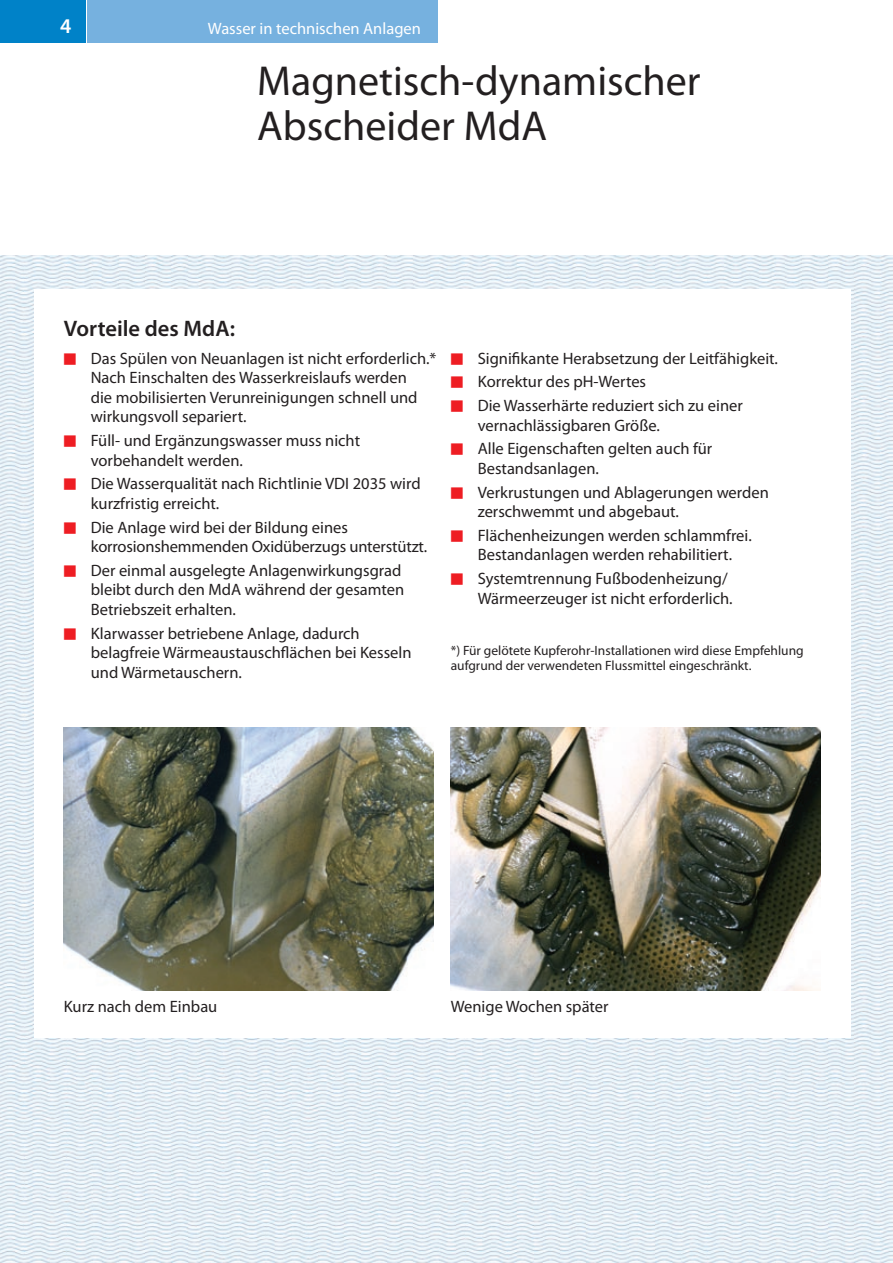
<style>
.page{position:relative;width:893px;height:1263px;background:#fff}
.page>*{position:absolute;margin:0;border:0;box-sizing:border-box;transform-origin:0 0}
.t1{font:42px/45px "Myriad Pro";color:#231f20}
.t2{font:600 22.5px "Myriad Pro";color:#231f20}
.t3{font:600 21px "Myriad Pro";color:#fff}
.t4{font:16.5px/19.5px "Myriad Pro";color:#231f20}
.t5{font:16.5px "Myriad Pro";color:#fff}
.t6{font:13.5px/15px "Myriad Pro";color:#231f20}
.s1{font-family:"Newspaper Pi";color:#ee1d23}
</style>
<div class="page">
<img style="left:0;top:255px;width:893px;height:1008px">
<div style="left:0;top:0;width:85px;height:43px;background:#0082c8"></div>
<div style="left:87px;top:0;width:351px;height:43px;background:#76b1df"></div>
<div style="left:34px;top:289px;width:816px;height:748px;background:#fff"></div>
<img style="left:64px;top:727px;width:370px;height:264px">
<img style="left:451px;top:727px;width:370px;height:264px">
<p class="t3" style="left:60px;top:12px;width:13px">4</p>
<p class="t5" style="left:208px;top:18px;width:215px">Wasser in technischen Anlagen</p>
<h1 class="t1" style="left:257px;top:58px;width:445px">Magnetisch-dynamischer<br>Abscheider MdA</h1>
<h2 class="t2" style="left:64px;top:314px;width:173px">Vorteile des MdA:</h2>
<p class="t4" style="left:91px;top:348px;width:347px;text-indent:-27px"><span class="s1">t</span> Das Spülen von Neuanlagen ist nicht erforderlich.* Nach Einschalten des Wasserkreislaufs werden<br>die mobilisierten Verunreinigungen schnell und wirkungsvoll separiert.</p>
<p class="t4" style="left:91px;top:431px;width:271px;text-indent:-27px"><span class="s1">t</span> Füll- und Ergänzungswasser muss nicht vorbehandelt werden.</p>
<p class="t4" style="left:91px;top:474px;width:331px;text-indent:-27px"><span class="s1">t</span> Die Wasserqualität nach Richtlinie VDI 2035 wird kurzfristig erreicht.</p>
<p class="t4" style="left:91px;top:517px;width:338px;text-indent:-27px"><span class="s1">t</span> Die Anlage wird bei der Bildung eines korrosionshemmenden Oxidüberzugs unterstützt.</p>
<p class="t4" style="left:91px;top:560px;width:315px;text-indent:-27px"><span class="s1">t</span> Der einmal ausgelegte Anlagenwirkungsgrad bleibt durch den MdA während der gesamten<br>Betriebszeit erhalten.</p>
<p class="t4" style="left:91px;top:623px;width:322px;text-indent:-27px"><span class="s1">t</span> Klarwasser betriebene Anlage, dadurch belagfreie Wärmeaustauschflächen bei Kesseln und Wärmetauschern.</p>
<p class="t4" style="left:451px;top:346px;width:329px;line-height:23.7px"><span class="s1">t</span> Signifikante Herabsetzung der Leitfähigkeit. <span class="s1">t</span> Korrektur des pH-Wertes<br><span class="s1">t</span> Die Wasserhärte reduziert sich zu einer</p>
<p class="t4" style="left:451px;top:413px;width:263px;line-height:23.7px;text-indent:27px">vernachlässigbaren Größe.<br><span class="s1">t</span> Alle Eigenschaften gelten auch für</p>
<p class="t4" style="left:451px;top:456px;width:320px;line-height:23.7px;text-indent:27px">Bestandsanlagen.<br><span class="s1">t</span> Verkrustungen und Ablagerungen werden</p>
<p class="t4" style="left:451px;top:500px;width:303px;line-height:23.7px;text-indent:27px">zerschwemmt und abgebaut.<br><span class="s1">t</span> Flächenheizungen werden schlammfrei.</p>
<p class="t4" style="left:451px;top:543px;width:283px;line-height:23.7px;text-align:right">Bestandanlagen werden rehabilitiert.<br><span class="s1">t</span> Systemtrennung Fußbodenheizung/</p>
<p class="t4" style="left:478px;top:588px;width:256px">Wärmeerzeuger ist nicht erforderlich.</p>
<p class="t6" style="left:451px;top:643px;width:355px">*) Für gelötete Kupferohr-Installationen wird diese Empfehlung aufgrund der verwendeten Flussmittel eingeschränkt.</p>
<p class="t4" style="left:64px;top:996px;width:155px">Kurz nach dem Einbau</p>
<p class="t4" style="left:451px;top:996px;width:159px">Wenige Wochen später</p>
</div>
